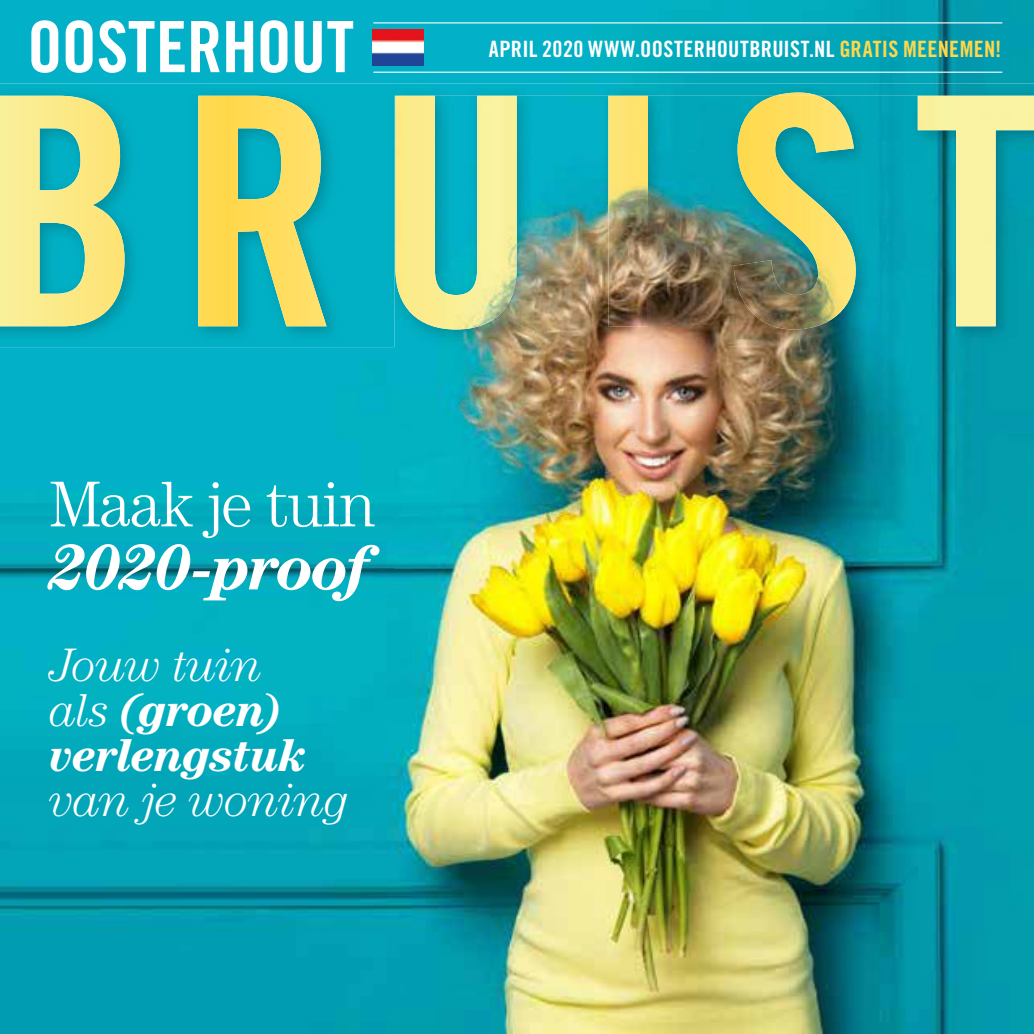
<style>
.page{position:relative;width:1034px;height:1034px;background:#fff}
.page>*{position:absolute;margin:0;border:0;box-sizing:border-box;transform-origin:0 0}
.t1{font:70.88px "Trade Gothic LT Std Bd Cn 20";letter-spacing:-.005em;color:#fff}
.t2{font:300 64.8px "Century LT";letter-spacing:-.015em;color:#fff}
.t3{font:italic 700 64.8px "Century LT";letter-spacing:-.035em;color:#fff}
.t4{font:italic 700 47.02px/45px "Century LT";letter-spacing:-.03em;color:#fff}
.t5{font:italic 300 47.02px "Century LT";letter-spacing:-.025em;color:#fff}
.t6{font:22.5px "Trade Gothic LT Std Bd Cn 20";letter-spacing:.015em;color:#fff}
.s1{color:#ffd74a}
.s2{font-weight:300}
</style>
<div class="page">
<img style="left:0;top:0;width:1033px;height:1033px">
<img style="left:1033px;top:84px;width:1px;height:264px">
<img style="left:0;top:84px;width:397px;height:264px">
<img style="left:397px;top:84px;width:636px;height:12px">
<svg style="left:0;top:92px;width:818px;height:234px"></svg>
<img style="left:394px;top:96px;width:639px;height:472px">
<img style="left:395px;top:96px;width:638px;height:233px">
<hr style="left:373px;top:72px;width:629px;height:1px;background:#fff">
<hr style="left:373px;top:22px;width:629px;height:1px;background:#fff">
<img style="left:373px;top:29px;width:51px;height:36px">
<h1 class="t1" style="left:27px;top:4px;width:328px">OOSTERHOUT</h1>
<p class="t6" style="left:488px;top:36px;width:514px">APRIL 2020 WWW.OOSTERHOUTBRUIST.NL <span class="s1">GRATIS MEENEMEN!</span></p>
<h2 class="t2" style="left:49px;top:466px;width:327px">Maak je tuin</h2>
<h2 class="t3" style="left:49px;top:529px;width:322px">2020-proof</h2>
<h3 class="t4" style="left:49px;top:642px;width:260px"><span class="s2">Jouw tuin als</span> (groen) verlengstuk</h3>
<h3 class="t5" style="left:49px;top:773px;width:301px">van je woning</h3>
</div>
